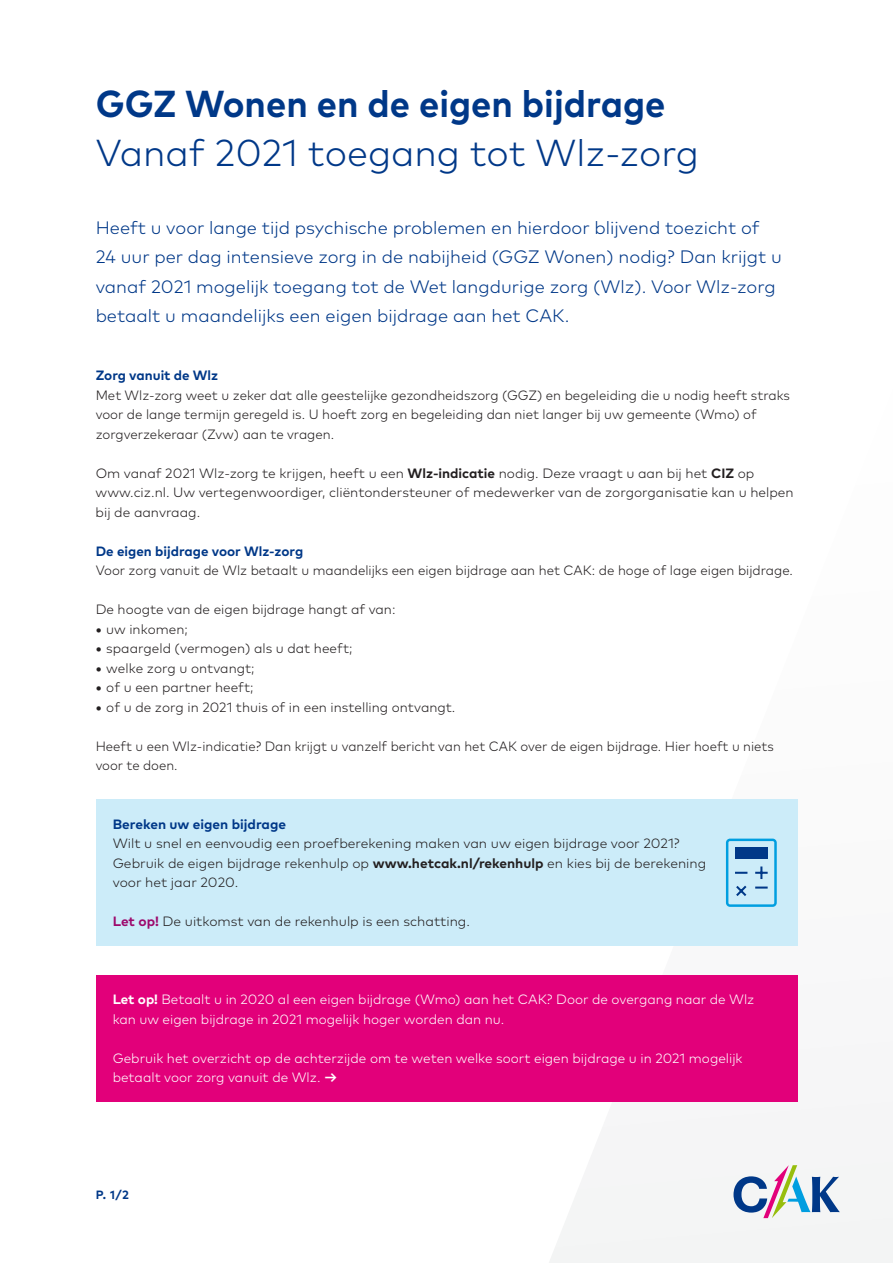
<style>
.page{position:relative;width:893px;height:1263px;background:#fff}
.page>*{position:absolute;margin:0;border:0;box-sizing:border-box;transform-origin:0 0}
._01___KOP_donkerblau{font:300 37.5px "Mark Pro";color:#003888}
._01___KOP_donkerblau-2{font:700 37.5px "Mark Pro";color:#003888}
._03___tussenkop{font:300 18px/29.2px "Mark Pro";color:#003888}
._05___platte_tekst{font:300 13.5px/19.5px "Mark Pro";color:#231f20}
._05___platte_tekst-2{font:300 13.5px/19.5px "Mark Pro";color:#fff}
._04___tussenkopje{font:700 13.5px "Mark Pro";color:#003888}
.t1{font:700 12px "Mark Pro";color:#003888}
.s1{font-weight:700}
.s2{font-weight:700;color:#9d0a6d}
</style>
<div class="page">
<svg style="left:549px;top:799px;width:344px;height:464px"></svg>
<div style="left:96px;top:975px;width:701px;height:127px;background:#e2007a"></div>
<div style="left:96px;top:799px;width:701px;height:147px;background:#ccecf9"></div>
<svg style="left:726px;top:839px;width:51px;height:68px"></svg>
<svg style="left:733px;top:1165px;width:107px;height:53px"></svg>
<p class="_01___KOP_donkerblau-2" style="left:96px;top:75px;width:571px">GGZ Wonen en de eigen bijdrage</p>
<p class="_01___KOP_donkerblau" style="left:96px;top:124px;width:605px">Vanaf 2021 toegang tot Wlz-zorg</p>
<p class="_03___tussenkop" style="left:96px;top:212px;width:688px">Heeft u voor lange tijd psychische problemen en hierdoor blijvend toezicht of 24 uur per dag intensieve zorg in de nabijheid (GGZ Wonen) nodig? Dan krijgt u vanaf 2021 mogelijk toegang tot de Wet langdurige zorg (Wlz). Voor Wlz-zorg betaalt u maandelijks een eigen bijdrage aan het CAK.</p>
<p class="_04___tussenkopje" style="left:96px;top:365px;width:124px">Zorg vanuit de Wlz</p>
<p class="_05___platte_tekst" style="left:96px;top:384px;width:696px">Met Wlz-zorg weet u zeker dat alle geestelijke gezondheidszorg (GGZ) en begeleiding die u nodig heeft straks voor de lange termijn geregeld is. U hoeft zorg en begeleiding dan niet langer bij uw gemeente (Wmo) of zorgverzekeraar (Zvw) aan te vragen.</p>
<p class="_05___platte_tekst" style="left:96px;top:462px;width:700px">Om vanaf 2021 Wlz-zorg te krijgen, heeft u een <span class="s1">Wlz-indicatie</span> nodig. Deze vraagt u aan bij het <span class="s1">CIZ</span> op www.ciz.nl. Uw vertegenwoordiger, cliëntondersteuner of medewerker van de zorgorganisatie kan u helpen bij de aanvraag.</p>
<p class="_04___tussenkopje" style="left:96px;top:541px;width:209px">De eigen bijdrage voor Wlz-zorg</p>
<p class="_05___platte_tekst" style="left:96px;top:560px;width:699px">Voor zorg vanuit de Wlz betaalt u maandelijks een eigen bijdrage aan het CAK: de hoge of lage eigen bijdrage.</p>
<p class="_05___platte_tekst" style="left:96px;top:599px;width:301px">De hoogte van de eigen bijdrage hangt af van:</p>
<p class="_05___platte_tekst" style="left:96px;top:618px;width:94px"><span class="s1">•</span> uw inkomen;</p>
<p class="_05___platte_tekst" style="left:96px;top:638px;width:258px"><span class="s1">•</span> spaargeld (vermogen) als u dat heeft;</p>
<p class="_05___platte_tekst" style="left:96px;top:657px;width:160px"><span class="s1">•</span> welke zorg u ontvangt;</p>
<p class="_05___platte_tekst" style="left:96px;top:677px;width:159px"><span class="s1">•</span> of u een partner heeft;</p>
<p class="_05___platte_tekst" style="left:96px;top:696px;width:361px"><span class="s1">•</span> of u de zorg in 2021 thuis of in een instelling ontvangt.</p>
<p class="_05___platte_tekst" style="left:96px;top:735px;width:680px">Heeft u een Wlz-indicatie? Dan krijgt u vanzelf bericht van het CAK over de eigen bijdrage. Hier hoeft u niets voor te doen.</p>
<p class="_04___tussenkopje" style="left:113px;top:814px;width:175px">Bereken uw eigen bijdrage</p>
<p class="_05___platte_tekst" style="left:113px;top:833px;width:569px">Wilt u snel en eenvoudig een proefberekening maken van uw eigen bijdrage voor 2021?</p>
<p class="_05___platte_tekst" style="left:113px;top:852px;width:595px">Gebruik de eigen bijdrage rekenhulp op <span class="s1">www.hetcak.nl/rekenhulp</span> en kies bij de berekening voor het jaar 2020.</p>
<p class="_05___platte_tekst" style="left:113px;top:911px;width:359px"><span class="s2">Let op!</span> De uitkomst van de rekenhulp is een schatting.</p>
<p class="_05___platte_tekst-2" style="left:113px;top:989px;width:643px"><span class="s1">Let op!</span> Betaalt u in 2020 al een eigen bijdrage (Wmo) aan het CAK? Door de overgang naar de Wlz kan uw eigen bijdrage in 2021 mogelijk hoger worden dan nu.</p>
<p class="_05___platte_tekst-2" style="left:113px;top:1047px;width:631px">Gebruik het overzicht op de achterzijde om te weten welke soort eigen bijdrage u in 2021 mogelijk betaalt voor zorg vanuit de Wlz. <span class="s1">→</span></p>
<p class="t1" style="left:96px;top:1186px;width:35px">P. 1/2</p>
</div>
